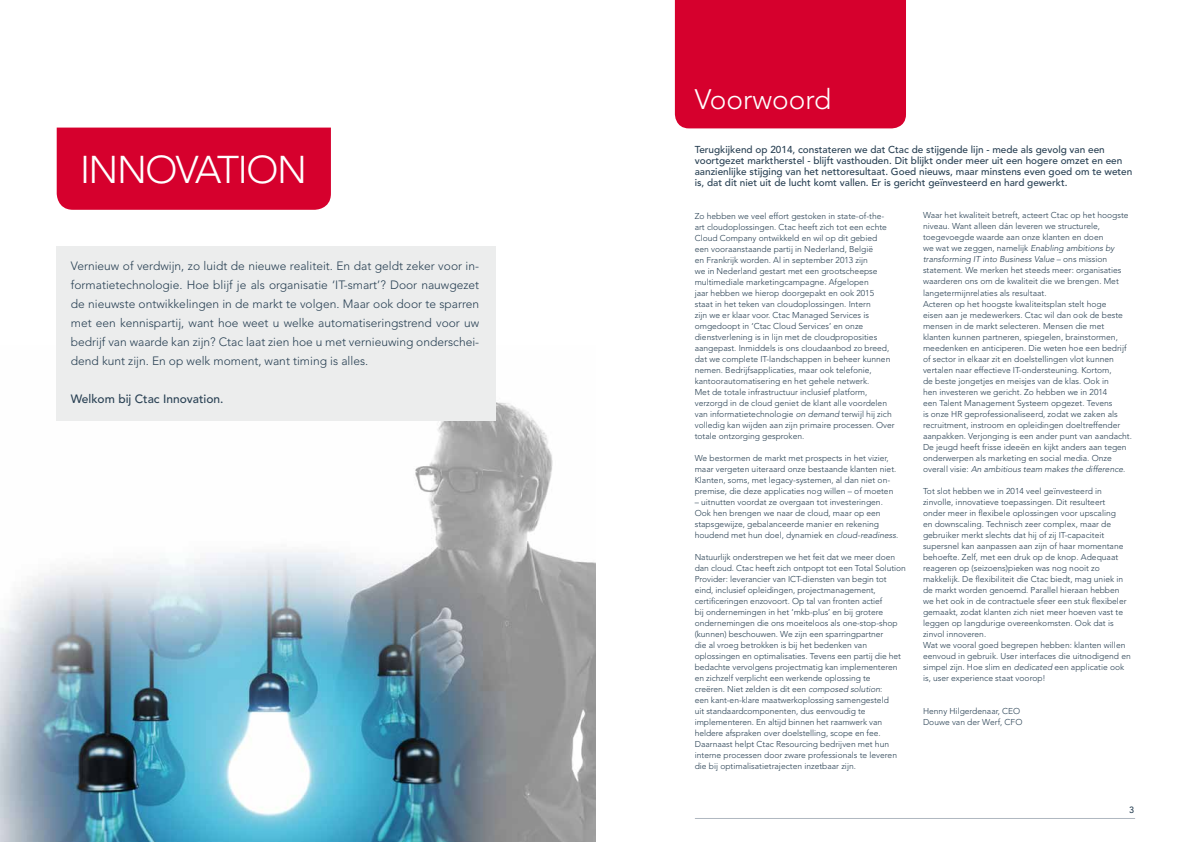
<style>
.page{position:relative;width:1191px;height:842px;background:#fff}
.page>*{position:absolute;margin:0;border:0;box-sizing:border-box;transform-origin:0 0}
.t1{font:300 38.4px "Avenir";letter-spacing:-.04em;color:#fff}
.t2{font:300 28px "Avenir";color:#fff}
.t3{font:300 12px/19px "Avenir";color:#284053;text-align:justify}
.t4{font:500 12px "Avenir";color:#284053}
.t5{font:500 10px/11px "Avenir";color:#284053}
.t6{font:500 9px "Avenir";color:#284053}
.t7{font:300 8.5px/11px "Avenir";color:#284053}
.s1{font-style:italic}
</style>
<div class="page">
<hr style="left:695px;top:818px;width:439px;height:1px;background:#afb7c0">
<div style="left:675px;top:0;width:231px;height:128px;background:#d6002d"></div>
<img style="left:0;top:345px;width:595px;height:497px">
<div style="left:57px;top:128px;width:274px;height:82px;background:#d6002d"></div>
<div style="left:57px;top:247px;width:439px;height:174px;background:#eceded"></div>
<h1 class="t1" style="left:80px;top:147px;width:228px">INNOVATION</h1>
<p class="t3" style="left:71px;top:256px;width:410px">Vernieuw of verdwijn, zo luidt de nieuwe realiteit. En dat geldt zeker voor in&shy;formatietechnologie. Hoe blijf je als organisatie ‘IT-smart’? Door nauwgezet de nieuwste ontwikkelingen in de markt te volgen. Maar ook door te sparren met een kennispartij, want hoe weet u welke automatiseringstrend voor uw bedrijf van waarde kan zijn? Ctac laat zien hoe u met vernieuwing onderschei&shy;dend kunt zijn. En op welk moment, want timing is alles.</p>
<h3 class="t4" style="left:71px;top:392px;width:154px">Welkom bij Ctac Innovation.</h3>
<h2 class="t2" style="left:694px;top:82px;width:138px">Voorwoord</h2>
<p class="t5" style="left:694px;top:144px;width:439px">Terugkijkend op 2014, constateren we dat Ctac de stijgende lijn - mede als gevolg van een voortgezet marktherstel - blijft vasthouden. Dit blijkt onder meer uit een hogere omzet en een aanzienlijke stijging van het nettoresultaat. Goed nieuws, maar minstens even goed om te weten is, dat dit niet uit de lucht komt vallen. Er is gericht geïnvesteerd en hard gewerkt.</p>
<p class="t7" style="left:694px;top:210px;width:201px">Zo hebben we veel effort gestoken in state-of-the&shy;art cloudoplossingen. Ctac heeft zich tot een echte Cloud Company ontwikkeld en wil op dit gebied<br>een vooraanstaande partij in Nederland, België<br>en Frankrijk worden. Al in september 2013 zijn<br>we in Nederland gestart met een grootscheepse multimediale marketingcampagne. Afgelopen<br>jaar hebben we hierop doorgepakt en ook 2015<br>staat in het teken van cloudoplossingen. Intern<br>zijn we er klaar voor. Ctac Managed Services is omgedoopt in ‘Ctac Cloud Services’ en onze dienstverlening is in lijn met de cloudproposities aangepast. Inmiddels is ons cloudaanbod zo breed, dat we complete IT-landschappen in beheer kunnen nemen. Bedrijfsapplicaties, maar ook telefonie, kantoorautomatisering en het gehele netwerk.<br>Met de totale infrastructuur inclusief platform, verzorgd in de cloud geniet de klant alle voordelen van informatietechnologie <span class="s1">on demand</span> terwijl hij zich volledig kan wijden aan zijn primaire processen. Over totale ontzorging gesproken.</p>
<p class="t7" style="left:694px;top:452px;width:203px">We bestormen de markt met prospects in het vizier, maar vergeten uiteraard onze bestaande klanten niet.<br>Klanten, soms, met legacy-systemen, al dan niet on&shy;premise, die deze applicaties nog willen – of moeten</p>
<p class="t7" style="left:694px;top:496px;width:205px">– uitnutten voordat ze overgaan tot investeringen.<br>Ook hen brengen we naar de cloud, maar op een stapsgewijze, gebalanceerde manier en rekening houdend met hun doel, dynamiek en <span class="s1">cloud-readiness</span>.</p>
<p class="t7" style="left:694px;top:551px;width:213px">Natuurlijk onderstrepen we het feit dat we meer doen dan cloud. Ctac heeft zich ontpopt tot een Total Solution Provider: leverancier van ICT-diensten van begin tot eind, inclusief opleidingen, projectmanagement, certificeringen enzovoort. Op tal van fronten actief<br>bij ondernemingen in het ‘mkb-plus’ en bij grotere ondernemingen die ons moeiteloos als one-stop-shop (kunnen) beschouwen. We zijn een sparringpartner<br>die al vroeg betrokken is bij het bedenken van oplossingen en optimalisaties. Tevens een partij die het bedachte vervolgens projectmatig kan implementeren en zichzelf verplicht een werkende oplossing te<br>creëren. Niet zelden is dit een <span class="s1">composed solution</span>:<br>een kant-en-klare maatwerkoplossing samengesteld<br>uit standaardcomponenten, dus eenvoudig te implementeren. En altijd binnen het raamwerk van heldere afspraken over doelstelling, scope en fee.<br>Daarnaast helpt Ctac Resourcing bedrijven met hun interne processen door zware professionals te leveren die bij optimalisatietrajecten inzetbaar zijn.</p>
<p class="t7" style="left:923px;top:210px;width:210px">Waar het kwaliteit betreft, acteert Ctac op het hoogste niveau. Want alleen dán leveren we structurele, toegevoegde waarde aan onze klanten en doen<br>we wat we zeggen, namelijk <span class="s1">Enabling ambitions by transforming IT into Business Value</span> – ons mission statement. We merken het steeds meer: organisaties waarderen ons om de kwaliteit die we brengen. Met langetermijnrelaties als resultaat.<br>Acteren op het hoogste kwaliteitsplan stelt hoge<br>eisen aan je medewerkers. Ctac wil dan ook de beste mensen in de markt selecteren. Mensen die met klanten kunnen partneren, spiegelen, brainstormen, meedenken en anticiperen. Die weten hoe een bedrijf of sector in elkaar zit en doelstellingen vlot kunnen vertalen naar effectieve IT-ondersteuning. Kortom,<br>de beste jongetjes en meisjes van de klas. Ook in<br>hen investeren we gericht. Zo hebben we in 2014<br>een Talent Management Systeem opgezet. Tevens<br>is onze HR geprofessionaliseerd, zodat we zaken als recruitment, instroom en opleidingen doeltreffender aanpakken. Verjonging is een ander punt van aandacht.<br>De jeugd heeft frisse ideeën en kijkt anders aan tegen onderwerpen als marketing en social media. Onze overall visie: <span class="s1">An ambitious team makes the difference</span>.</p>
<p class="t7" style="left:923px;top:485px;width:209px">Tot slot hebben we in 2014 veel geïnvesteerd in zinvolle, innovatieve toepassingen. Dit resulteert<br>onder meer in flexibele oplossingen voor upscaling<br>en downscaling. Technisch zeer complex, maar de gebruiker merkt slechts dat hij of zij IT-capaciteit supersnel kan aanpassen aan zijn of haar momentane behoefte. Zelf, met een druk op de knop. Adequaat reageren op (seizoens)pieken was nog nooit zo makkelijk. De flexibiliteit die Ctac biedt, mag uniek in de markt worden genoemd. Parallel hieraan hebben we het ook in de contractuele sfeer een stuk flexibeler gemaakt, zodat klanten zich niet meer hoeven vast te leggen op langdurige overeenkomsten. Ook dat is zinvol innoveren.<br>Wat we vooral goed begrepen hebben: klanten willen eenvoud in gebruik. User interfaces die uitnodigend en simpel zijn. Hoe slim en <span class="s1">dedicated</span> een applicatie ook is, user experience staat voorop!</p>
<p class="t7" style="left:923px;top:705px;width:101px">Henny Hilgerdenaar, CEO<br>Douwe van der Werf, CFO</p>
<p class="t6" style="left:1129px;top:804px;width:7px">3</p>
</div>
